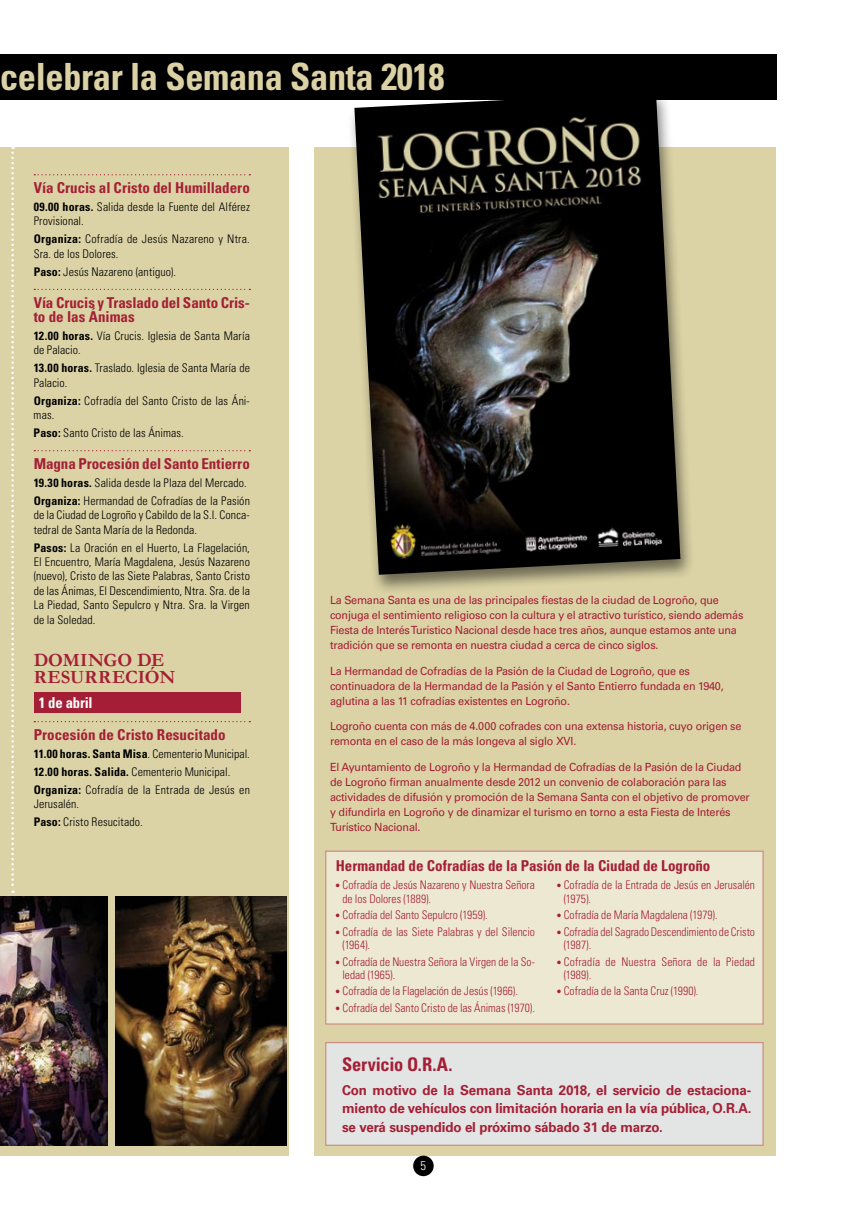
<style>
.page{position:relative;width:847px;height:1205px;background:#fff}
.page>*{position:absolute;margin:0;border:0;box-sizing:border-box;transform-origin:0 0}
.t1{font:700 condensed 37.5px "Univers LT Std";letter-spacing:-.01em;color:#dbd1a5}
.t2{font:700 18.75px/17.5px "Garamond";color:#a41f35}
.t3{font:700 condensed 18.75px "Univers LT Std";letter-spacing:-.015em;color:#a41f35}
.t4{font:700 condensed 15px/14.4px "Univers LT Std";letter-spacing:-.005em;color:#a41f35}
.t5{font:700 condensed 15px "Univers LT Std";letter-spacing:-.01em;color:#fff}
.t6{font:700 13.75px/18.8px "Univers LT Std";letter-spacing:-.01em;color:#a41f35;text-align:justify}
.t7{font:300 condensed 12.5px "Univers LT Std";color:#fff}
.t8{font:300 condensed 11.88px/14.4px "Univers LT Std";letter-spacing:.01em;color:#000}
.t9{font:300 condensed 11.88px/13.1px "Univers LT Std";color:#a41f35}
.t10{font:11.25px/15px "Univers LT Std";letter-spacing:-.02em;color:#a41f35;scale:.96 1}
.s1{font-weight:700}
.s2{font-size:10px}
</style>
<div class="page">
<div style="left:314px;top:147px;width:462px;height:1008px;background:#dbd2a5"></div>
<div style="left:346px;top:89px;width:349px;height:506px;background:#000;opacity:.5"></div>
<img style="left:354px;top:99px;width:326px;height:476px">
<div style="left:0;top:147px;width:288px;height:1008px;background:#dbd2a5"></div>
<svg style="left:34px;top:174px;width:216px;height:1px"></svg>
<svg style="left:34px;top:289px;width:216px;height:1px"></svg>
<svg style="left:34px;top:450px;width:216px;height:1px"></svg>
<svg style="left:34px;top:721px;width:216px;height:1px"></svg>
<div style="left:34px;top:692px;width:206px;height:21px;background:#a41f35"></div>
<div style="left:0;top:54px;width:776px;height:45px;background:#000"></div>
<img style="left:115px;top:896px;width:172px;height:250px">
<img style="left:0;top:896px;width:108px;height:250px">
<svg style="left:11px;top:147px;width:3px;height:746px"></svg>
<div style="left:325px;top:1042px;width:439px;height:104px;background:#e3e4e4;border:1px solid #ce8f87"></div>
<div style="left:325px;top:850px;width:439px;height:174px;background:#ede8d2;border:1px solid #ce8f87"></div>
<div style="left:413px;top:1155px;width:21px;height:21px;background:#000;border-radius:50%"></div>
<h1 class="t1" style="left:0;top:54px;width:446px">celebrar la Semana Santa 2018</h1>
<h3 class="t4" style="left:34px;top:181px;width:218px">Vía Crucis al Cristo del Humilladero</h3>
<p class="t8" style="left:34px;top:200px;width:218px"><span class="s1">09.00 horas.</span> Salida desde la Fuente del Alférez<br>Provisional.</p>
<p class="t8" style="left:34px;top:232px;width:218px"><span class="s1">Organiza:</span> Cofradía de Jesús Nazareno y Ntra.<br>Sra. de los Dolores.</p>
<p class="t8" style="left:34px;top:264px;width:144px"><span class="s1">Paso:</span> Jesús Nazareno (antiguo).</p>
<h3 class="t4" style="left:34px;top:295px;width:218px">Vía Crucis y Traslado del Santo Cris&shy;to de las Ánimas</h3>
<p class="t8" style="left:34px;top:329px;width:218px"><span class="s1">12.00 horas.</span> Vía Crucis. Iglesia de Santa María de Palacio.</p>
<p class="t8" style="left:34px;top:361px;width:218px"><span class="s1">13.00 horas.</span> Traslado. Iglesia de Santa María de<br>Palacio.</p>
<p class="t8" style="left:34px;top:393px;width:218px"><span class="s1">Organiza:</span> Cofradía del Santo Cristo de las Áni&shy;mas.</p>
<p class="t8" style="left:34px;top:426px;width:152px"><span class="s1">Paso:</span> Santo Cristo de las Ánimas.</p>
<h3 class="t4" style="left:34px;top:456px;width:218px">Magna Procesión del Santo Entierro</h3>
<p class="t8" style="left:34px;top:474px;width:218px;line-height:17.9px"><span class="s1">19.30 horas.</span> Salida desde la Plaza del Mercado.<br><span class="s1">Organiza:</span> Hermandad de Cofradías de la Pasión</p>
<p class="t8" style="left:34px;top:508px;width:218px">de la Ciudad de Logroño y Cabildo de la S.I. Conca&shy;tedral de Santa María de la Redonda.</p>
<p class="t8" style="left:34px;top:540px;width:218px;text-align:justify"><span class="s1">Pasos:</span> La Oración en el Huerto, La Flagelación, El Encuentro, María Magdalena, Jesús Nazareno (nuevo), Cristo de las Siete Palabras, Santo Cristo de las Ánimas, El Descendimiento, Ntra. Sra. de la La Piedad, Santo Sepulcro y Ntra. Sra. la Virgen de la Soledad.</p>
<h2 class="t2" style="left:34px;top:651px;width:143px">DOMINGO DE<br>RESURRECIÓN</h2>
<h3 class="t5" style="left:39px;top:693px;width:56px">1 de abril</h3>
<h3 class="t4" style="left:34px;top:727px;width:193px">Procesión de Cristo Resucitado</h3>
<p class="t8" style="left:34px;top:745px;width:218px;line-height:17.9px"><span class="s1">11.00 horas. Santa Misa</span>. Cementerio Municipal.<br><span class="s1">12.00 horas. Salida.</span> Cementerio Municipal.<br><span class="s1">Organiza:</span> Cofradía de la Entrada de Jesús en</p>
<p class="t8" style="left:34px;top:795px;width:111px;line-height:17.9px">Jerusalén.<br><span class="s1">Paso:</span> Cristo Resucitado.</p>
<p class="t10" style="left:330px;top:592px;width:432px">La Semana Santa es una de las principales fiestas de la ciudad de Logroño, que conjuga el sentimiento religioso con la cultura y el atractivo turístico, siendo además Fiesta de Interés Turístico Nacional desde hace tres años, aunque estamos ante una tradición que se remonta en nuestra ciudad a cerca de cinco siglos.</p>
<p class="t10" style="left:330px;top:663px;width:412px">La Hermandad de Cofradías de la Pasión de la Ciudad de Logroño, que es continuadora de la Hermandad de la Pasión y el Santo Entierro fundada en 1940, aglutina a las 11 cofradías existentes en Logroño.</p>
<p class="t10" style="left:330px;top:719px;width:430px">Logroño cuenta con más de 4.000 cofrades con una extensa historia, cuyo origen se remonta en el caso de la más longeva al siglo XVI.</p>
<p class="t10" style="left:330px;top:759px;width:439px">El Ayuntamiento de Logroño y la Hermandad de Cofradías de la Pasión de la Ciudad de Logroño firman anualmente desde 2012 un convenio de colaboración para las actividades de difusión y promoción de la Semana Santa con el objetivo de promover y difundirla en Logroño y de dinamizar el turismo en torno a esta Fiesta de Interés Turístico Nacional.</p>
<h3 class="t4" style="left:336px;top:858px;width:376px">Hermandad de Cofradías de la Pasión de la Ciudad de Logroño</h3>
<p class="t9" style="left:342px;top:878px;width:194px;text-indent:-7px"><span class="s2">•</span> Cofradía de Jesús Nazareno y Nuestra Señora de los Dolores (1889).</p>
<p class="t9" style="left:335px;top:908px;width:154px"><span class="s2">•</span> Cofradía del Santo Sepulcro (1959).</p>
<p class="t9" style="left:342px;top:925px;width:194px;text-indent:-8px"><span class="s2">•</span> Cofradía de las Siete Palabras y del Silencio (1964).</p>
<p class="t9" style="left:342px;top:955px;width:194px;text-indent:-8px"><span class="s2">•</span> Cofradía de Nuestra Señora la Virgen de la So&shy;ledad (1965).</p>
<p class="t9" style="left:335px;top:984px;width:185px"><span class="s2">•</span> Cofradía de la Flagelación de Jesús (1966).</p>
<p class="t9" style="left:335px;top:1001px;width:201px"><span class="s2">•</span> Cofradía del Santo Cristo de las Ánimas (1970).</p>
<p class="t9" style="left:564px;top:878px;width:193px;text-indent:-8px"><span class="s2">•</span> Cofradía de la Entrada de Jesús en Jerusalén (1975).</p>
<p class="t9" style="left:556px;top:908px;width:163px"><span class="s2">•</span> Cofradía de María Magdalena (1979).</p>
<p class="t9" style="left:564px;top:925px;width:193px;text-indent:-8px"><span class="s2">•</span> Cofradía del Sagrado Descendimiento de Cristo (1987).</p>
<p class="t9" style="left:564px;top:955px;width:193px;text-indent:-8px"><span class="s2">•</span> Cofradía de Nuestra Señora de la Piedad (1989).</p>
<p class="t9" style="left:556px;top:984px;width:144px"><span class="s2">•</span> Cofradía de la Santa Cruz (1990).</p>
<h2 class="t3" style="left:342px;top:1053px;width:112px">Servicio O.R.A.</h2>
<p class="t6" style="left:342px;top:1080px;width:411px">Con motivo de la Semana Santa 2018, el servicio de estaciona&shy;miento de vehículos con limitación horaria en la vía pública, O.R.A. se verá suspendido el próximo sábado 31 de marzo.</p>
<p class="t7" style="left:421px;top:1158px;width:7px">5</p>
</div>
